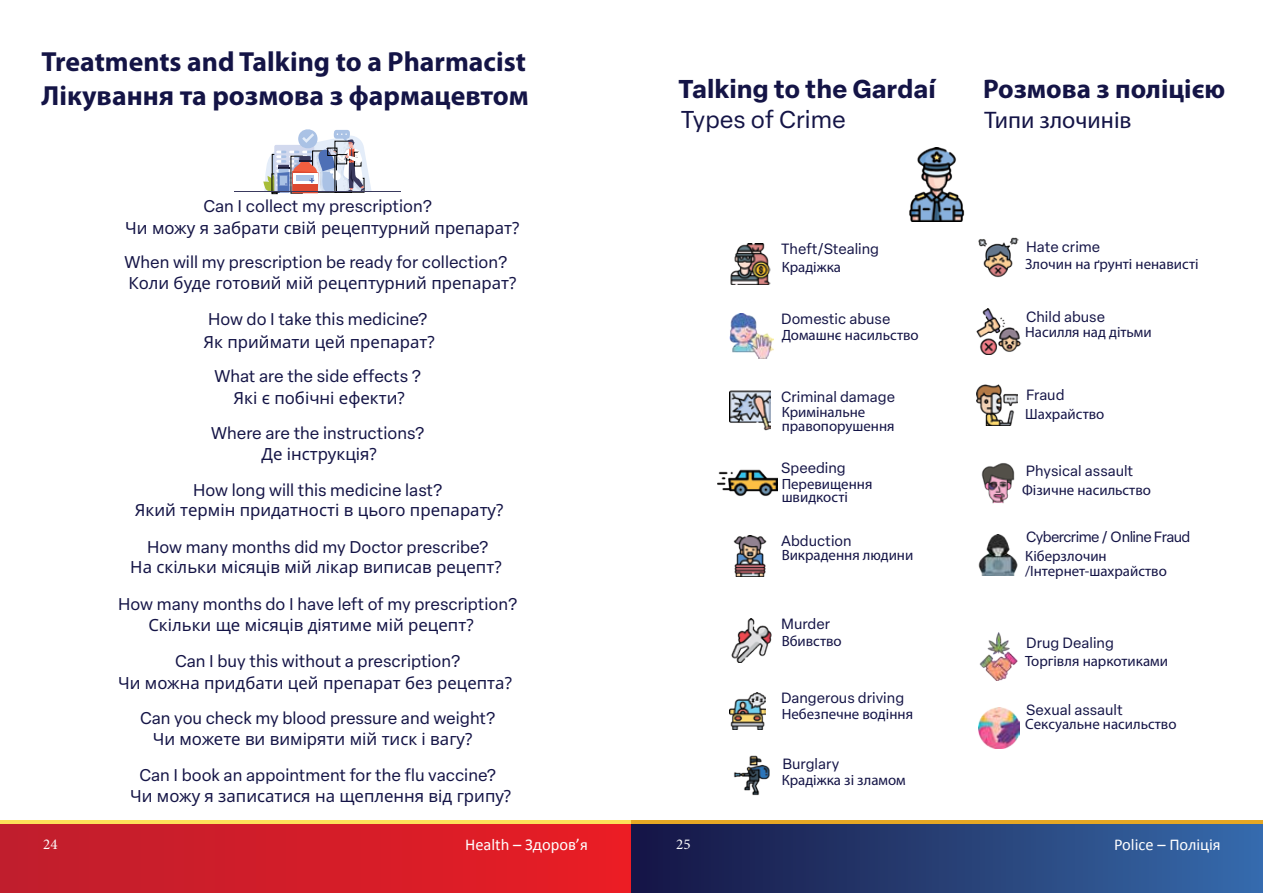
<style>
.page{position:relative;width:1263px;height:893px;background:#fff}
.page>*{position:absolute;margin:0;border:0;box-sizing:border-box;transform-origin:0 0}
.t1{font:700 27.75px/33.5px "Myriad Pro";color:#141446}
.t2{font:700 27px "Myriad Pro";color:#141446}
.t3{font:700 25.35px "Elza Text";color:#141446}
.t4{font:24px "Elza Text";color:#141446}
.t5{font:24px "Myriad Pro";color:#141446}
.t6{font:16.8px "Elza Text";color:#141446}
.t7{font:16.8px "Noto Sans";color:#141446}
.t8{font:16.5px "Calibri";color:#fff}
.t9{font:15px "Minion Pro";color:#fff}
.t10{font:14.85px/13.6px "Myriad Pro";color:#141446}
.t11{font:14.7px "Elza Text";color:#141446}
.t12{font:14.7px "Elza Text";letter-spacing:-.04em;color:#141446}
</style>
<div class="page">
<div style="left:0;top:821px;width:631px;height:72px;background:linear-gradient(to right,#fde05a,#fde05a)"></div>
<div style="left:0;top:825px;width:631px;height:68px;background:linear-gradient(to right,#bf1e2d,#e91d24)"></div>
<div style="left:272px;top:174px;width:5px;height:20px;border:1px solid #000"></div>
<hr style="left:234px;top:191px;width:167px;height:1px;background:#39395d">
<svg style="left:263px;top:129px;width:109px;height:64px"></svg>
<div style="left:631px;top:821px;width:632px;height:72px;background:linear-gradient(to right,#e5a724,#e5a724)"></div>
<div style="left:631px;top:825px;width:632px;height:68px;background:linear-gradient(to right,#161443,#376aaa)"></div>
<img style="left:909px;top:148px;width:56px;height:73px">
<img style="left:979px;top:632px;width:39px;height:48px">
<img style="left:977px;top:385px;width:41px;height:41px">
<img style="left:978px;top:535px;width:40px;height:41px">
<img style="left:978px;top:237px;width:41px;height:41px">
<img style="left:981px;top:463px;width:34px;height:41px">
<img style="left:979px;top:707px;width:41px;height:41px">
<img style="left:976px;top:309px;width:45px;height:46px">
<img style="left:733px;top:536px;width:34px;height:41px">
<img style="left:733px;top:755px;width:37px;height:40px">
<img style="left:717px;top:469px;width:60px;height:27px">
<img style="left:731px;top:619px;width:41px;height:44px">
<img style="left:729px;top:693px;width:37px;height:36px">
<img style="left:729px;top:314px;width:45px;height:44px">
<img style="left:730px;top:243px;width:40px;height:41px">
<img style="left:729px;top:390px;width:41px;height:41px">
<h1 class="t1" style="left:42px;top:44px;width:488px">Treatments and Talking to a Pharmacist<br>Лікування та розмова з фармацевтом</h1>
<p class="t6" style="left:204px;top:194px;width:230px">Can I collect my prescription?</p>
<p class="t7" style="left:125px;top:216px;width:396px">Чи можу я забрати свій рецептурний препарат?</p>
<p class="t7" style="left:128px;top:271px;width:389px">Коли буде готовий мій рецептурний препарат?</p>
<p class="t6" style="left:125px;top:249px;width:384px">When will my prescription be ready for collection?</p>
<p class="t6" style="left:208px;top:306px;width:221px">How do I take this medicine?</p>
<p class="t7" style="left:204px;top:330px;width:233px">Як приймати цей препарат?</p>
<p class="t7" style="left:234px;top:386px;width:173px">Які є побічні ефекти?</p>
<p class="t7" style="left:261px;top:442px;width:117px">Де інструкція?</p>
<p class="t7" style="left:135px;top:498px;width:370px">Який термін придатності в цього препарату?</p>
<p class="t6" style="left:214px;top:363px;width:208px">What are the side effects ?</p>
<p class="t6" style="left:211px;top:420px;width:214px">Where are the instructions?</p>
<p class="t6" style="left:193px;top:477px;width:251px">How long will this medicine last?</p>
<p class="t6" style="left:147px;top:534px;width:343px">How many months did my Doctor prescribe?</p>
<p class="t7" style="left:130px;top:555px;width:373px">На скільки місяців мій лікар виписав рецепт?</p>
<p class="t6" style="left:118px;top:591px;width:400px">How many months do I have left of my prescription?</p>
<p class="t7" style="left:148px;top:613px;width:327px">Скільки ще місяців діятиме мій рецепт?</p>
<p class="t6" style="left:175px;top:648px;width:287px">Can I buy this without a prescription?</p>
<p class="t7" style="left:118px;top:672px;width:395px">Чи можна придбати цей препарат без рецепта?</p>
<p class="t7" style="left:153px;top:727px;width:321px">Чи можете ви виміряти мій тиск і вагу?</p>
<p class="t6" style="left:140px;top:705px;width:357px">Can you check my blood pressure and weight?</p>
<p class="t6" style="left:139px;top:762px;width:358px">Can I book an appointment for the flu vaccine?</p>
<p class="t7" style="left:130px;top:784px;width:383px">Чи можу я записатися на щеплення від грипу?</p>
<h3 class="t3" style="left:678px;top:69px;width:259px">Talking to the Gardaí</h3>
<h3 class="t4" style="left:681px;top:102px;width:167px">Types of Crime</h3>
<h3 class="t5" style="left:984px;top:105px;width:149px">Типи злочинів</h3>
<h2 class="t2" style="left:983px;top:71px;width:243px">Розмова з поліцією</h2>
<p class="t11" style="left:781px;top:238px;width:99px">Theft/Stealing</p>
<p class="t10" style="left:782px;top:260px;width:61px">Крадіжка</p>
<p class="t11" style="left:781px;top:308px;width:111px">Domestic abuse</p>
<p class="t10" style="left:782px;top:328px;width:138px">Домашнє насильство</p>
<p class="t11" style="left:781px;top:385px;width:115px">Criminal damage</p>
<p class="t10" style="left:782px;top:405px;width:114px">Кримінальне правопорушення</p>
<p class="t11" style="left:781px;top:457px;width:66px">Speeding</p>
<p class="t10" style="left:782px;top:476px;width:92px">Перевищення швидкості</p>
<p class="t11" style="left:781px;top:530px;width:72px">Abduction</p>
<p class="t10" style="left:782px;top:548px;width:133px">Викрадення людини</p>
<p class="t11" style="left:781px;top:613px;width:51px">Murder</p>
<p class="t10" style="left:782px;top:634px;width:62px">Вбивство</p>
<p class="t11" style="left:781px;top:687px;width:125px">Dangerous driving</p>
<p class="t10" style="left:782px;top:707px;width:133px">Небезпечне водіння</p>
<p class="t11" style="left:782px;top:753px;width:58px">Burglary</p>
<p class="t10" style="left:782px;top:773px;width:126px">Крадіжка зі зламом</p>
<p class="t11" style="left:1026px;top:236px;width:76px">Hate crime</p>
<p class="t10" style="left:1025px;top:257px;width:175px">Злочин на ґрунті ненависті</p>
<p class="t11" style="left:1026px;top:306px;width:80px">Child abuse</p>
<p class="t10" style="left:1025px;top:325px;width:128px">Насилля над дітьми</p>
<p class="t11" style="left:1026px;top:384px;width:40px">Fraud</p>
<p class="t10" style="left:1025px;top:407px;width:81px">Шахрайство</p>
<p class="t11" style="left:1026px;top:460px;width:109px">Physical assault</p>
<p class="t10" style="left:1022px;top:483px;width:130px">Фізичне насильство</p>
<p class="t12" style="left:1026px;top:526px;width:166px">Cybercrime / Online Fraud</p>
<p class="t10" style="left:1025px;top:549px;width:143px;line-height:15px">Кіберзлочин /Інтернет-шахрайство</p>
<p class="t11" style="left:1026px;top:632px;width:89px">Drug Dealing</p>
<p class="t10" style="left:1025px;top:654px;width:144px">Торгівля наркотиками</p>
<p class="t11" style="left:1026px;top:699px;width:98px">Sexual assault</p>
<p class="t10" style="left:1025px;top:717px;width:153px">Сексуальне насильство</p>
<p class="t9" style="left:43px;top:834px;width:16px">24</p>
<p class="t8" style="left:465px;top:834px;width:124px">Health – Здоров’я</p>
<p class="t9" style="left:676px;top:835px;width:20px">2525</p>
<p class="t8" style="left:1114px;top:834px;width:108px">Police – Поліція</p>
<p class="t8" style="left:1118px;top:834px;width:108px">Police – Поліція</p>
</div>
